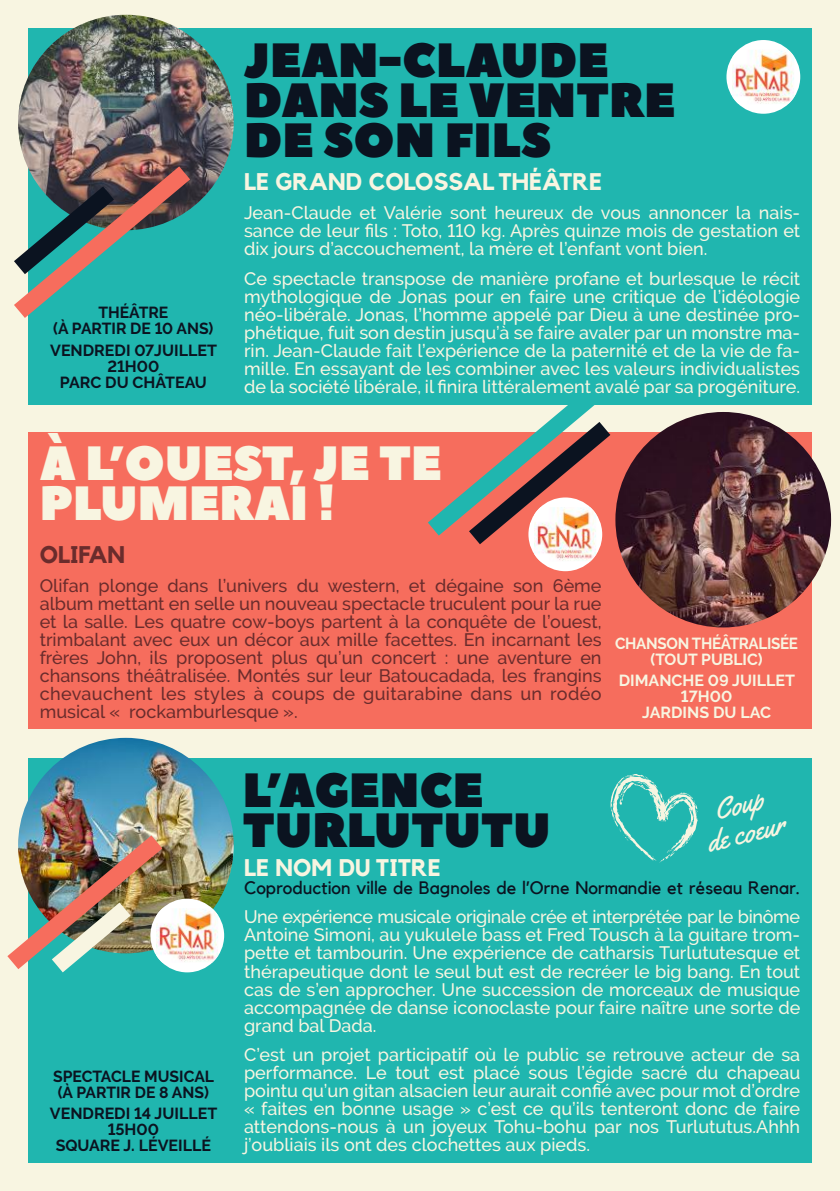
<style>
.page{position:relative;width:840px;height:1191px;background:#fff}
.page>*{position:absolute;margin:0;border:0;box-sizing:border-box;transform-origin:0 0}
.t1{font:48px/40px "Peace Sans";color:#0b1320}
.t2{font:48px/40px "Peace Sans";color:#f8f5e1}
.t3{font:29px/29px "Yellowtail";color:#f8f5e1;text-align:center}
.t4{font:700 24px "Kollektif";color:#f8f5e1}
.t5{font:700 24px "Kollektif";color:#6a2c2c}
.t6{font:500 18px/18px "Raleway";color:#f8f5e1;text-align:justify}
.t7{font:500 18px/18px "Raleway";letter-spacing:.005em;color:#6a2c2c;text-align:justify}
.t8{font:18px "Kollektif";color:#0b1320}
.t9{font:700 16px/16px "Raleway";color:#0b1320;text-align:center}
.t10{font:700 16px/16px "Raleway";color:#f8f5e1;text-align:center}
.t11{font:700 16px/16px "Raleway";letter-spacing:-.02em;color:#f8f5e1;text-align:center;scale:.95 1}
</style>
<div class="page">
<div style="left:0;top:0;width:839px;height:1191px;background:#f8f5e1"></div>
<div style="left:28px;top:432px;width:783px;height:297px;background:#f66d5d"></div>
<div style="left:28px;top:28px;width:783px;height:376px;background:#20b6af"></div>
<img style="left:18px;top:15px;width:215px;height:215px;border-radius:108px">
<img style="left:615px;top:412px;width:215px;height:215px;border-radius:108px">
<div style="left:726px;top:40px;width:73px;height:74px;background:#fff;border-radius:50%"></div>
<img style="left:731px;top:50px;width:63px;height:54px">
<div style="left:28px;top:758px;width:783px;height:404px;background:#20b6af"></div>
<img style="left:18px;top:738px;width:215px;height:215px;border-radius:108px">
<div style="left:150px;top:898px;width:74px;height:74px;background:#fff;border-radius:50%"></div>
<img style="left:162px;top:908px;width:56px;height:54px">
<svg style="left:610px;top:774px;width:88px;height:88px"></svg>
<svg style="left:427px;top:404px;width:193px;height:140px"></svg>
<svg style="left:14px;top:166px;width:176px;height:152px"></svg>
<div style="left:528px;top:497px;width:74px;height:74px;background:#fff;border-radius:50%"></div>
<img style="left:534px;top:507px;width:62px;height:54px">
<img style="left:7px;top:835px;width:155px;height:137px">
<p class="t9" style="left:53px;top:304px;width:162px">THÉÂTRE<br>(À PARTIR DE 10 ANS)</p>
<p class="t9" style="left:50px;top:342px;width:168px">VENDREDI 07JUILLET<br>21H00<br>PARC DU CHÂTEAU</p>
<h1 class="t1" style="left:244px;top:42px;width:432px">JEAN-CLAUDE<br>DANS LE VENTRE<br>DE SON FILS</h1>
<h3 class="t4" style="left:244px;top:168px;width:359px">LE GRAND COLOSSAL THÉÂTRE</h3>
<p class="t6" style="left:244px;top:204px;width:557px">Jean-Claude et Valérie sont heureux de vous annoncer la nais&shy;sance de leur fils : Toto, 110 kg. Après quinze mois de gestation et dix jours d’accouchement, la mère et l’enfant vont bien.</p>
<p class="t6" style="left:244px;top:269px;width:557px">Ce spectacle transpose de manière profane et burlesque le récit mythologique de Jonas pour en faire une critique de l’idéologie néo-libérale. Jonas, l’homme appelé par Dieu à une destinée pro&shy;phétique, fuit son destin jusqu’à se faire avaler par un monstre ma&shy;rin. Jean-Claude fait l’expérience de la paternité et de la vie de fa&shy;mille. En essayant de les combiner avec les valeurs individualistes de la société libérale, il finira littéralement avalé par sa progéniture.</p>
<h1 class="t2" style="left:40px;top:445px;width:403px">À L’OUEST, JE TE<br>PLUMERAI !</h1>
<h3 class="t5" style="left:40px;top:540px;width:87px">OLIFAN</h3>
<p class="t7" style="left:40px;top:577px;width:563px">Olifan plonge dans l’univers du western, et dégaine son 6ème album mettant en selle un nouveau spectacle truculent pour la rue et la salle. Les quatre cow-boys partent à la conquête de l’ouest, trimbalant avec eux un décor aux mille facettes. En incarnant les frères John, ils proposent plus qu’un concert : une aventure en chansons théâtralisée. Montés sur leur Batoucadada, les frangins chevauchent les styles à coups de guitarabine dans un rodéo musical « rockamburlesque ».</p>
<p class="t11" style="left:614px;top:635px;width:194px">CHANSON THÉÂTRALISÉE (TOUT PUBLIC)</p>
<p class="t10" style="left:618px;top:673px;width:178px">DIMANCHE 09 JUILLET<br>17H00<br>JARDINS DU LAC</p>
<h1 class="t1" style="left:243px;top:771px;width:309px">L’AGENCE<br>TURLUTUTU</h1>
<h2 class="t3" style="left:696px;top:800px;width:81px;rotate:-14deg">Coup<br>de coeur</h2>
<p class="t9" style="left:53px;top:1068px;width:162px;text-align:left">SPECTACLE MUSICAL (À PARTIR DE 8 ANS)</p>
<p class="t9" style="left:50px;top:1105px;width:169px">VENDREDI 14 JUILLET<br>15H00<br>SQUARE J. LÉVEILLÉ</p>
<h3 class="t4" style="left:244px;top:853px;width:198px">LE NOM DU TITRE</h3>
<p class="t8" style="left:244px;top:877px;width:557px">Coproduction ville de Bagnoles de l’Orne Normandie et réseau Renar.</p>
<p class="t6" style="left:244px;top:908px;width:557px">Une expérience musicale originale crée et interprétée par le binôme Antoine Simoni, au yukulele bass et Fred Tousch à la guitare trom&shy;pette et tambourin. Une expérience de catharsis Turlututesque et thérapeutique dont le seul but est de recréer le big bang. En tout cas de s’en approcher. Une succession de morceaux de musique accompagnée de danse iconoclaste pour faire naître une sorte de grand bal Dada.</p>
<p class="t6" style="left:244px;top:1045px;width:557px">C’est un projet participatif où le public se retrouve acteur de sa performance. Le tout est placé sous l’égide sacré du chapeau pointu qu’un gitan alsacien leur aurait confié avec pour mot d’ordre « faites en bonne usage » c’est ce qu’ils tenteront donc de faire attendons-nous à un joyeux Tohu-bohu par nos Turlututus.Ahhh j’oubliais ils ont des clochettes aux pieds.</p>
</div>
